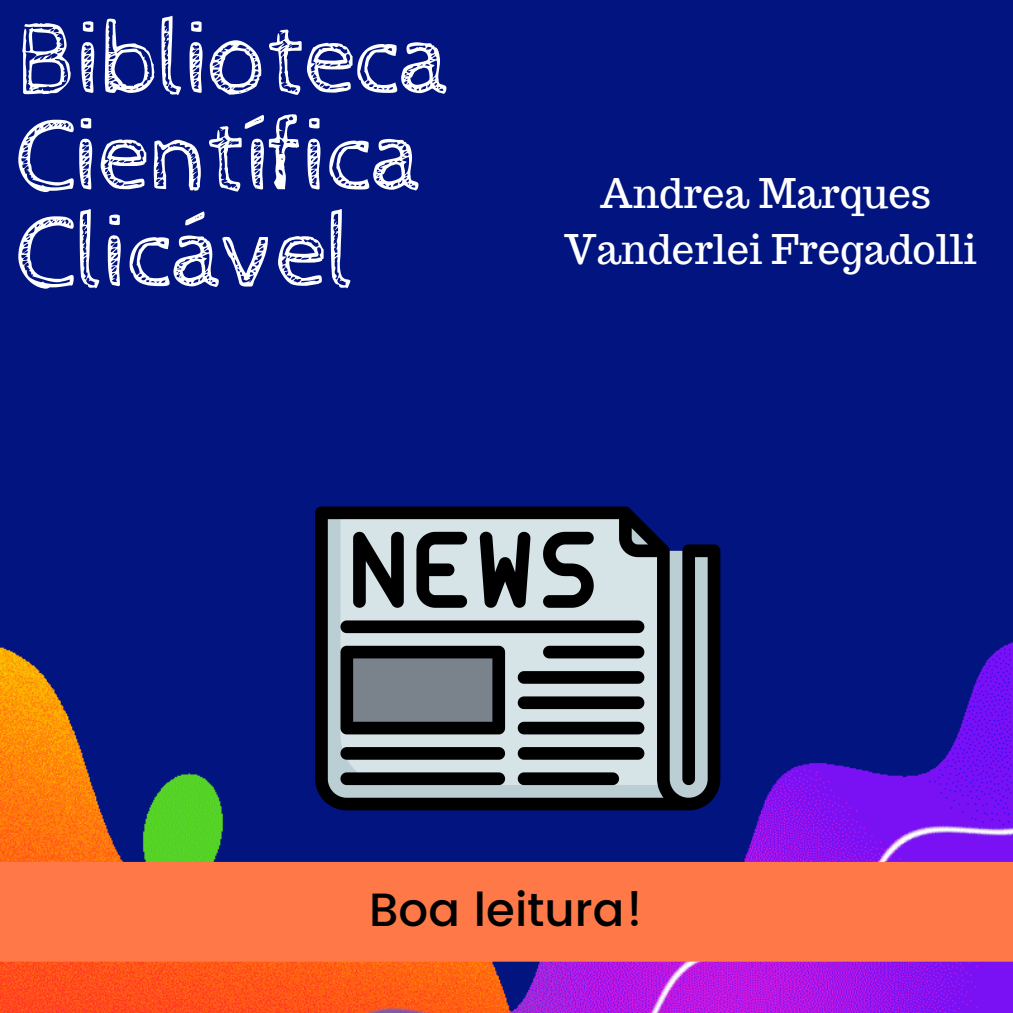
<style>
.page{position:relative;width:1013px;height:1013px;background:#fff}
.page>*{position:absolute;margin:0;border:0;box-sizing:border-box;transform-origin:0 0}
.t1{font:105.5px "Cabin Sketch";letter-spacing:-.02em;color:#fff}
.t2{font:500 46.62px "Poppins";color:#000}
.t3{font:40px "Trocchi";color:#fff}
</style>
<div class="page">
<div style="left:0;top:0;width:1012px;height:1012px;background:#01147f"></div>
<img style="left:0;top:549px;width:1012px;height:463px">
<div style="left:0;top:862px;width:1012px;height:99px;background:#ff7948"></div>
<svg style="left:315px;top:506px;width:405px;height:304px;background:#2b313d"></svg>
<svg style="left:340px;top:513px;width:374px;height:291px;background:#6f777c"></svg>
<p class="t1" style="left:16px;top:0;width:437px">Biblioteca</p>
<p class="t1" style="left:16px;top:97px;width:409px">Científica</p>
<p class="t1" style="left:16px;top:194px;width:341px">Clicável</p>
<p class="t3" style="left:600px;top:167px;width:332px">Andrea Marques</p>
<p class="t3" style="left:564px;top:223px;width:413px">Vanderlei Fregadolli</p>
<p class="t2" style="left:369px;top:882px;width:276px">Boa leitura!</p>
</div>
